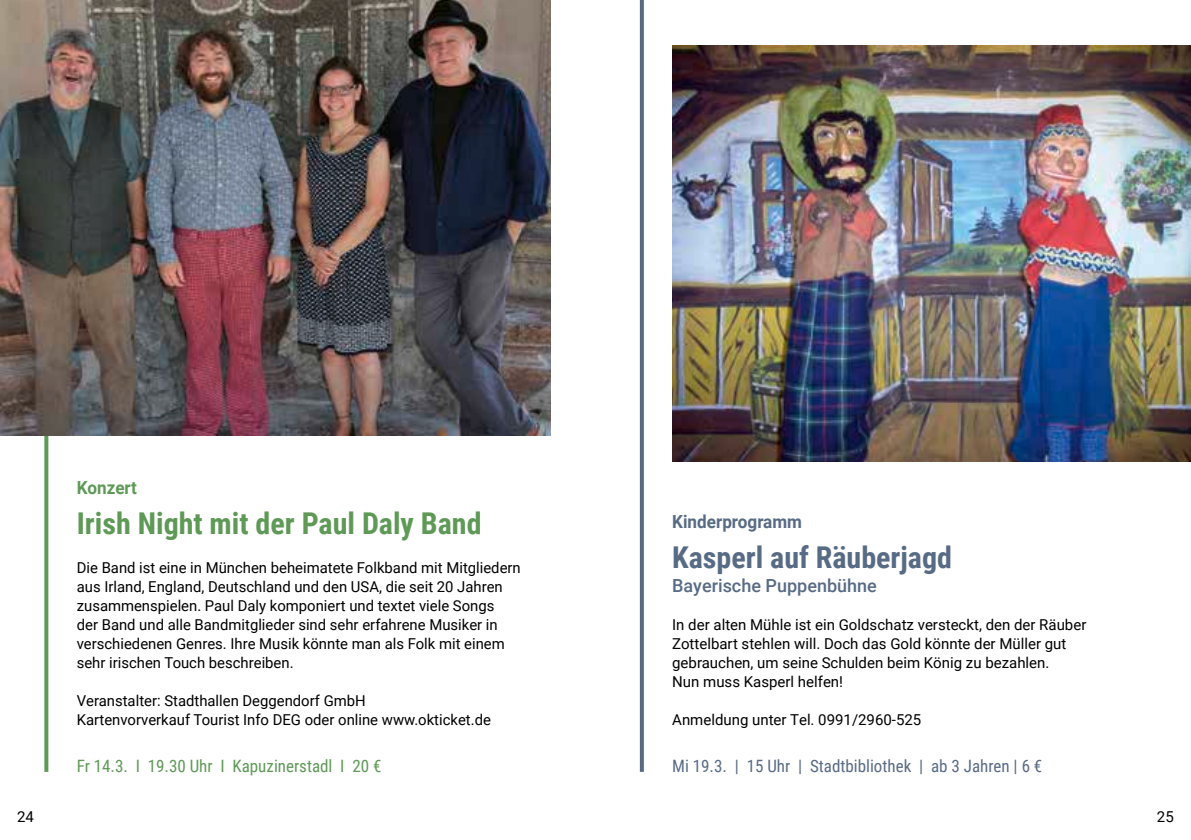
<style>
.page{position:relative;width:1191px;height:840px;background:#fff}
.page>*{position:absolute;margin:0;border:0;box-sizing:border-box;transform-origin:0 0}
.t1{font:700 30px "Roboto Condensed";color:#5e9956}
.t2{font:700 30px "Roboto Condensed";color:#586b85}
.t3{font:500 18px "Roboto";color:#586b85}
.t4{font:700 18px "Roboto";color:#586b85;scale:.95 1}
.t5{font:700 18px "Roboto";color:#5e9956;scale:.95 1}
.t6{font:17px "Roboto Condensed";color:#586b85}
.t7{font:17px "Roboto Condensed";color:#5e9956}
.t8{font:15px/19px "Roboto";color:#000}
</style>
<div class="page">
<svg style="left:44px;top:435px;width:4px;height:336px"></svg>
<img style="left:0;top:0;width:550px;height:435px">
<img style="left:672px;top:45px;width:519px;height:416px">
<svg style="left:640px;top:0;width:4px;height:771px;background:#5d6f88"></svg>
<p class="t8" style="left:17px;top:807px;width:18px">24</p>
<p class="t5" style="left:77px;top:480px;width:65px">Konzert</p>
<h1 class="t1" style="left:77px;top:511px;width:406px">Irish Night mit der Paul Daly Band</h1>
<p class="t8" style="left:77px;top:558px;width:445px">Die Band ist eine in München beheimatete Folkband mit Mitgliedern aus Irland, England, Deutschland und den USA, die seit 20 Jahren zusammenspielen. Paul Daly komponiert und textet viele Songs<br>der Band und alle Bandmitglieder sind sehr erfahrene Musiker in verschiedenen Genres. Ihre Musik könnte man als Folk mit einem sehr irischen Touch beschreiben.</p>
<p class="t8" style="left:77px;top:691px;width:416px">Veranstalter: Stadthallen Deggendorf GmbH<br>Kartenvorverkauf Tourist Info DEG oder online www.okticket.de</p>
<p class="t7" style="left:77px;top:758px;width:306px">Fr 14.3. I 19.30 Uhr I Kapuzinerstadl I 20 €</p>
<p class="t4" style="left:672px;top:513px;width:138px">Kinderprogramm</p>
<h1 class="t2" style="left:672px;top:544px;width:281px">Kasperl auf Räuberjagd</h1>
<p class="t3" style="left:672px;top:577px;width:206px">Bayerische Puppenbühne</p>
<p class="t8" style="left:672px;top:616px;width:416px">In der alten Mühle ist ein Goldschatz versteckt, den der Räuber Zottelbart stehlen will. Doch das Gold könnte der Müller gut gebrauchen, um seine Schulden beim König zu bezahlen.<br>Nun muss Kasperl helfen!</p>
<p class="t8" style="left:672px;top:711px;width:251px">Anmeldung unter Tel. 0991/2960-525</p>
<p class="t6" style="left:672px;top:758px;width:372px">Mi 19.3. | 15 Uhr | Stadtbibliothek | ab 3 Jahren | 6 €</p>
<p class="t8" style="left:1157px;top:807px;width:18px">25</p>
</div>
